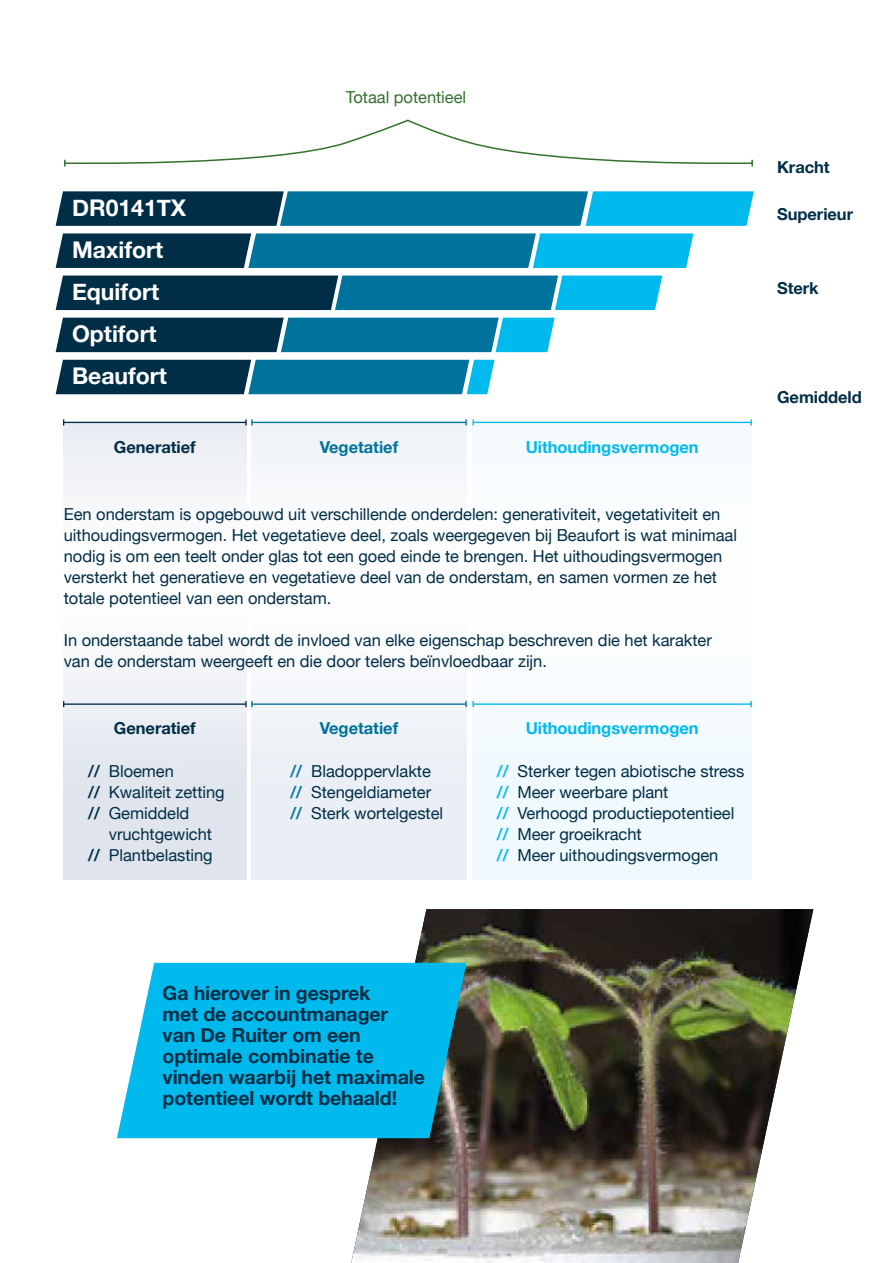
<style>
.page{position:relative;width:893px;height:1263px;background:#fff}
.page>*{position:absolute;margin:0;border:0;box-sizing:border-box;transform-origin:0 0}
.t1{font:700 22.95px/42.2px "Helvetica Neue";color:#fff}
.t2{font:700 19.5px/21px "Helvetica Neue";letter-spacing:-.005em;color:#002e46}
.t3{font:16.5px/21px "Helvetica Neue";letter-spacing:-.005em;color:#002e46}
.t4{font:700 16.5px "Helvetica Neue";letter-spacing:-.005em;color:#002e46}
.t5{font:700 16.5px "Helvetica Neue";letter-spacing:-.005em;color:#00baee}
.t6{font:700 16.5px "Helvetica Neue";letter-spacing:-.005em;color:#00739d}
.t7{font:16.5px "Helvetica Neue";letter-spacing:-.005em;color:#33712c}
.s1{font-weight:500}
.s2{font-weight:500;color:#00739d}
.s3{font-weight:500;color:#00baee}
</style>
<div class="page">
<div style="left:63px;top:422px;width:184px;height:458px;background:#e0e5ed"></div>
<div style="left:251px;top:422px;width:216px;height:458px;background:#eaeff5"></div>
<div style="left:472px;top:422px;width:280px;height:458px;background:#f0f9fe"></div>
<img style="left:351px;top:909px;width:462px;height:354px">
<svg style="left:117px;top:963px;width:350px;height:175px;background:#13b8e6"></svg>
<svg style="left:56px;top:191px;width:698px;height:35px;background:#097297"></svg>
<svg style="left:56px;top:233px;width:637px;height:35px;background:#09759a"></svg>
<svg style="left:56px;top:276px;width:606px;height:34px;background:#066285"></svg>
<svg style="left:56px;top:318px;width:499px;height:34px;background:#086082"></svg>
<svg style="left:56px;top:360px;width:439px;height:34px;background:#095e7f"></svg>
<svg style="left:64px;top:119px;width:689px;height:48px"></svg>
<img style="left:63px;top:423px;width:689px;height:142px">
<img style="left:63px;top:565px;width:689px;height:154px">
<hr style="left:64px;top:703px;width:182px;height:2px;background:#002e46">
<hr style="left:252px;top:703px;width:214px;height:2px;background:#00739d">
<svg style="left:245px;top:701px;width:8px;height:6px"></svg>
<hr style="left:473px;top:703px;width:278px;height:2px;background:#00baee">
<svg style="left:465px;top:701px;width:9px;height:6px"></svg>
<svg style="left:750px;top:701px;width:2px;height:6px"></svg>
<hr style="left:64px;top:422px;width:182px;height:1px;background:#002e46">
<hr style="left:252px;top:422px;width:214px;height:1px;background:#00739d">
<svg style="left:245px;top:419px;width:8px;height:6px"></svg>
<hr style="left:473px;top:422px;width:278px;height:1px;background:#00baee">
<svg style="left:465px;top:419px;width:9px;height:6px"></svg>
<h1 class="t1" style="left:72px;top:187px;width:116px">DR0141TX<br>Maxifort<br>Equifort<br>Optifort<br>Beaufort</h1>
<p class="t7" style="left:346px;top:86px;width:122px">Totaal potentieel</p>
<p class="t4" style="left:114px;top:434px;width:83px">Generatief</p>
<p class="t6" style="left:320px;top:434px;width:80px">Vegetatief</p>
<p class="t5" style="left:526px;top:434px;width:174px">Uithoudingsvermogen</p>
<p class="t3" style="left:64px;top:504px;width:675px">Een onderstam is opgebouwd uit verschillende onderdelen: generativiteit, vegetativiteit en uithoudingsvermogen. Het vegetatieve deel, zoals weergegeven bij Beaufort is wat minimaal nodig is om een teelt onder glas tot een goed einde te brengen. Het uithoudingsvermogen versterkt het generatieve en vegetatieve deel van de onderstam, en samen vormen ze het totale potentieel van een onderstam.</p>
<p class="t3" style="left:64px;top:630px;width:649px">In onderstaande tabel wordt de invloed van elke eigenschap beschreven die het karakter van de onderstam weergeeft en die door telers beïnvloedbaar zijn.</p>
<p class="t4" style="left:114px;top:716px;width:83px">Generatief</p>
<p class="t6" style="left:320px;top:716px;width:80px">Vegetatief</p>
<p class="t5" style="left:526px;top:716px;width:174px">Uithoudingsvermogen</p>
<p class="t3" style="left:88px;top:762px;width:138px"><span class="s1">//</span> Bloemen<br><span class="s1">//</span> Kwaliteit zetting <span class="s1">//</span> Gemiddeld</p>
<p class="t3" style="left:88px;top:825px;width:126px;text-align:right">vruchtgewicht<br><span class="s1">//</span> Plantbelasting</p>
<p class="t3" style="left:291px;top:762px;width:154px"><span class="s2">//</span> Bladoppervlakte <span class="s2">//</span> Stengeldiameter <span class="s2">//</span> Sterk wortelgestel</p>
<p class="t3" style="left:497px;top:762px;width:249px"><span class="s3">//</span> Sterker tegen abiotische stress <span class="s3">//</span> Meer weerbare plant<br><span class="s3">//</span> Verhoogd productiepotentieel <span class="s3">//</span> Meer groeikracht<br><span class="s3">//</span> Meer uithoudingsvermogen</p>
<p class="t4" style="left:777px;top:154px;width:54px">Kracht</p>
<p class="t4" style="left:777px;top:201px;width:77px">Superieur</p>
<p class="t4" style="left:777px;top:275px;width:43px">Sterk</p>
<p class="t4" style="left:777px;top:384px;width:86px">Gemiddeld</p>
<p class="t2" style="left:163px;top:983px;width:264px">Ga hierover in gesprek<br>met de accountmanager van De Ruiter om een optimale combinatie te vinden waarbij het maximale potentieel wordt behaald!</p>
</div>
